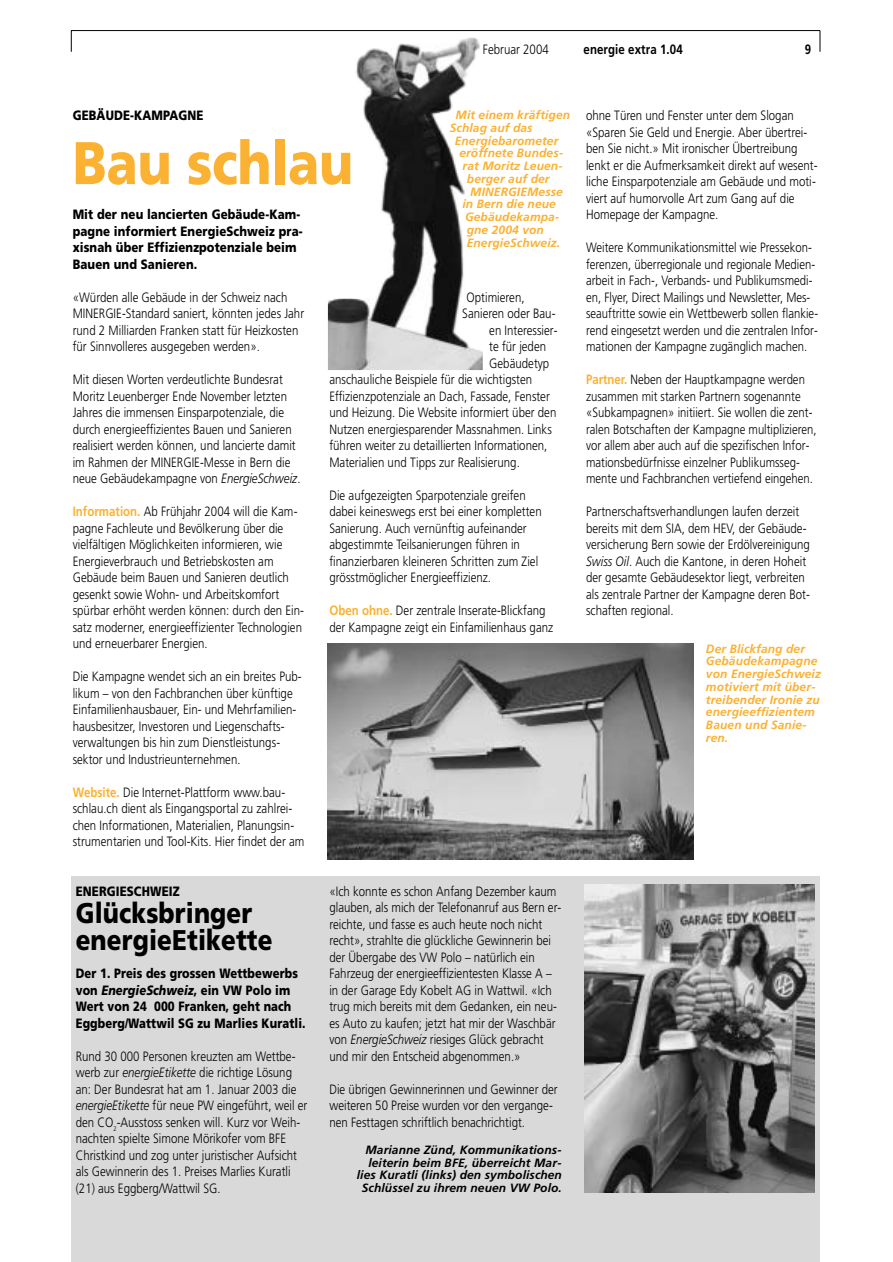
<style>
.page{position:relative;width:893px;height:1262px;background:#fff}
.page>*{position:absolute;margin:0;border:0;box-sizing:border-box;transform-origin:0 0}
.t1{font:900 60px "Frutiger";letter-spacing:-.005em;color:#fbb131;scale:.85 1}
.t2{font:900 28.5px/27px "Frutiger";letter-spacing:.005em;color:#000;scale:.85 1}
.t3{font:300 13.5px/16.5px "Frutiger";color:#000;scale:.85 1}
.t4{font:300 13.5px/16.5px "Frutiger";color:#000;scale:.84 1}
.t5{font:900 13.5px/16.5px "Frutiger";letter-spacing:.01em;color:#000;scale:.85 1}
.t6{font:900 13.5px/16.5px "Frutiger";letter-spacing:.01em;color:#000;scale:.83 1}
.t7{font:700 13.5px "Frutiger";letter-spacing:.01em;color:#000;scale:.85 1}
.t8{font:italic 700 12px/12.8px "Frutiger";letter-spacing:.01em;color:#fbb131}
.t9{font:italic 700 12px/12.8px "Frutiger";letter-spacing:.01em;color:#000;text-align:right}
.s1{font-style:italic}
.s2{font-weight:700;color:#fbb131}
</style>
<div class="page">
<div style="left:71px;top:876px;width:749px;height:386px;background:#d9d9d9"></div>
<hr style="left:71px;top:30px;width:748px;height:1px;background:#000">
<svg style="left:71px;top:31px;width:1px;height:21px"></svg>
<svg style="left:819px;top:31px;width:1px;height:21px"></svg>
<img style="left:328px;top:643px;width:366px;height:216px">
<img style="left:584px;top:884px;width:230px;height:308px">
<img style="left:328px;top:38px;width:155px;height:332px">
<p class="t3" style="left:483px;top:42px;width:79px">Februar 2004</p>
<p class="t7" style="left:583px;top:44px;width:118px">energie extra 1.04</p>
<p class="t7" style="left:804px;top:44px;width:9px">9</p>
<p class="t5" style="left:73px;top:108px;width:155px">GEBÄUDE-KAMPAGNE</p>
<h1 class="t1" style="left:73px;top:139px;width:331px">Bau schlau</h1>
<p class="t8" style="left:455px;top:109px;width:116px">Mit einem kräftigen</p>
<p class="t8" style="left:450px;top:122px;width:84px">Schlag auf das</p>
<p class="t8" style="left:454px;top:135px;width:105px">Energiebarometer</p>
<p class="t8" style="left:459px;top:148px;width:106px">eröffnete Bundes-</p>
<p class="t8" style="left:462px;top:160px;width:102px">rat Moritz Leuen-</p>
<p class="t8" style="left:467px;top:173px;width:84px">berger auf der</p>
<p class="t8" style="left:470px;top:186px;width:94px">MINERGIEMesse</p>
<p class="t8" style="left:462px;top:199px;width:95px">in Bern die neue</p>
<p class="t8" style="left:465px;top:211px;width:96px">Gebäudekampa-</p>
<p class="t8" style="left:466px;top:224px;width:79px">gne 2004 von</p>
<p class="t8" style="left:467px;top:237px;width:95px">EnergieSchweiz.</p>
<p class="t5" style="left:73px;top:207px;width:272px">Mit der neu lancierten Gebäude-Kam&shy;pagne informiert EnergieSchweiz pra&shy;xisnah über Effizienzpotenziale beim Bauen und Sanieren.</p>
<p class="t3" style="left:73px;top:290px;width:274px">«Würden alle Gebäude in der Schweiz nach MINERGIE-Standard saniert, könnten jedes Jahr rund 2 Milliarden Franken statt für Heizkosten für Sinnvolleres ausgegeben werden».</p>
<p class="t3" style="left:73px;top:372px;width:269px">Mit diesen Worten verdeutlichte Bundesrat Moritz Leuenberger Ende November letzten Jahres die immensen Einsparpotenziale, die durch energieeffizientes Bauen und Sanieren realisiert werden können, und lancierte damit im Rahmen der MINERGIE-Messe in Bern die neue Gebäudekampagne von <span class="s1">EnergieSchweiz</span>.</p>
<p class="t3" style="left:73px;top:504px;width:274px"><span class="s2">Information.</span> Ab Frühjahr 2004 will die Kam&shy;pagne Fachleute und Bevölkerung über die vielfältigen Möglichkeiten informieren, wie Energieverbrauch und Betriebskosten am Gebäude beim Bauen und Sanieren deutlich gesenkt sowie Wohn- und Arbeitskomfort spürbar erhöht werden können: durch den Ein&shy;satz moderner, energieeffizienter Technologien und erneuerbarer Energien.</p>
<p class="t3" style="left:73px;top:669px;width:271px">Die Kampagne wendet sich an ein breites Pub&shy;likum – von den Fachbranchen über künftige Einfamilienhausbauer, Ein- und Mehrfamilien&shy;hausbesitzer, Investoren und Liegenschafts&shy;verwaltungen bis hin zum Dienstleistungs&shy;sektor und Industrieunternehmen.</p>
<p class="t3" style="left:73px;top:785px;width:274px"><span class="s2">Website.</span> Die Internet-Plattform www.bau&shy;schlau.ch dient als Eingangsportal zu zahlrei&shy;chen Informationen, Materialien, Planungsin&shy;strumentarien und Tool-Kits. Hier findet der am</p>
<p class="t3" style="left:466px;top:290px;width:70px">Optimieren,</p>
<p class="t3" style="left:462px;top:306px;width:111px">Sanieren oder Bau-</p>
<p class="t3" style="left:489px;top:323px;width:82px">en Interessier-</p>
<p class="t3" style="left:489px;top:339px;width:68px">te für jeden</p>
<p class="t3" style="left:489px;top:356px;width:72px">Gebäudetyp</p>
<p class="t3" style="left:329px;top:372px;width:240px">anschauliche Beispiele für die wichtigsten</p>
<p class="t3" style="left:329px;top:389px;width:261px">Effizienzpotenziale an Dach, Fassade, Fenster</p>
<p class="t3" style="left:329px;top:405px;width:268px">und Heizung. Die Website informiert über den</p>
<p class="t3" style="left:329px;top:422px;width:263px">Nutzen energiesparender Massnahmen. Links</p>
<p class="t3" style="left:329px;top:438px;width:258px">führen weiter zu detaillierten Informationen,</p>
<p class="t3" style="left:329px;top:455px;width:225px">Materialien und Tipps zur Realisierung.</p>
<p class="t3" style="left:329px;top:488px;width:251px">Die aufgezeigten Sparpotenziale greifen dabei keineswegs erst bei einer kompletten Sanierung. Auch vernünftig aufeinander abgestimmte Teilsanierungen führen in finanzierbaren kleineren Schritten zum Ziel grösstmöglicher Energieeffizienz.</p>
<p class="t3" style="left:329px;top:603px;width:265px"><span class="s2">Oben ohne.</span> Der zentrale Inserate-Blickfang der Kampagne zeigt ein Einfamilienhaus ganz</p>
<p class="t5" style="left:76px;top:884px;width:124px">ENERGIESCHWEIZ</p>
<h2 class="t2" style="left:76px;top:901px;width:233px">Glücksbringer energieEtikette</h2>
<p class="t6" style="left:76px;top:966px;width:278px">Der 1. Preis des grossen Wettbewerbs von <span class="s1">EnergieSchweiz</span>, ein VW Polo im Wert von 24 000 Franken, geht nach Eggberg/Wattwil SG zu Marlies Kuratli.</p>
<p class="t3" style="left:76px;top:1049px;width:274px">Rund 30 000 Personen kreuzten am Wettbe&shy;werb zur <span class="s1">energieEtikette</span> die richtige Lösung an: Der Bundesrat hat am 1. Januar 2003 die <span class="s1">energieEtikette</span> für neue PW eingeführt, weil er den CO<sub>2</sub>-Ausstoss senken will. Kurz vor Weih&shy;nachten spielte Simone Mörikofer vom BFE Christkind und zog unter juristischer Aufsicht als Gewinnerin des 1. Preises Marlies Kuratli (21) aus Eggberg/Wattwil SG.</p>
<p class="t3" style="left:329px;top:884px;width:274px">«Ich konnte es schon Anfang Dezember kaum glauben, als mich der Telefonanruf aus Bern er&shy;reichte, und fasse es auch heute noch nicht recht», strahlte die glückliche Gewinnerin bei der Übergabe des VW Polo – natürlich ein Fahrzeug der energieeffizientesten Klasse A – in der Garage Edy Kobelt AG in Wattwil. «Ich trug mich bereits mit dem Gedanken, ein neu&shy;es Auto zu kaufen; jetzt hat mir der Waschbär von <span class="s1">EnergieSchweiz</span> riesiges Glück gebracht und mir den Entscheid abgenommen.»</p>
<p class="t3" style="left:329px;top:1082px;width:270px">Die übrigen Gewinnerinnen und Gewinner der weiteren 50 Preise wurden vor den vergange&shy;nen Festtagen schriftlich benachrichtigt.</p>
<p class="t9" style="left:357px;top:1144px;width:207px">Marianne Zünd, Kommunikations&shy;leiterin beim BFE, überreicht Mar&shy;lies Kuratli (links) den symbolischen Schlüssel zu ihrem neuen VW Polo.</p>
<p class="t3" style="left:586px;top:108px;width:274px">ohne Türen und Fenster unter dem Slogan «Sparen Sie Geld und Energie. Aber übertrei&shy;ben Sie nicht.» Mit ironischer Übertreibung lenkt er die Aufmerksamkeit direkt auf wesent&shy;liche Einsparpotenziale am Gebäude und moti&shy;viert auf humorvolle Art zum Gang auf die Homepage der Kampagne.</p>
<p class="t4" style="left:586px;top:240px;width:278px">Weitere Kommunikationsmittel wie Pressekon&shy;ferenzen, überregionale und regionale Medien&shy;arbeit in Fach-, Verbands- und Publikumsmedi&shy;en, Flyer, Direct Mailings und Newsletter, Mes&shy;seauftritte sowie ein Wettbewerb sollen flankie&shy;rend eingesetzt werden und die zentralen Infor&shy;mationen der Kampagne zugänglich machen.</p>
<p class="t4" style="left:586px;top:372px;width:276px"><span class="s2">Partner.</span> Neben der Hauptkampagne werden zusammen mit starken Partnern sogenannte «Subkampagnen» initiiert. Sie wollen die zent&shy;ralen Botschaften der Kampagne multiplizieren, vor allem aber auch auf die spezifischen Infor&shy;mationsbedürfnisse einzelner Publikumsseg&shy;mente und Fachbranchen vertiefend eingehen.</p>
<p class="t3" style="left:586px;top:504px;width:265px">Partnerschaftsverhandlungen laufen derzeit bereits mit dem SIA, dem HEV, der Gebäude&shy;versicherung Bern sowie der Erdölvereinigung <span class="s1">Swiss Oil</span>. Auch die Kantone, in deren Hoheit der gesamte Gebäudesektor liegt, verbreiten als zentrale Partner der Kampagne deren Bot&shy;schaften regional.</p>
<p class="t8" style="left:706px;top:643px;width:117px">Der Blickfang der<br>Gebäudekampagne von EnergieSchweiz motiviert mit über&shy;treibender Ironie zu energieeffizientem<br>Bauen und Sanie&shy;ren.</p>
</div>
